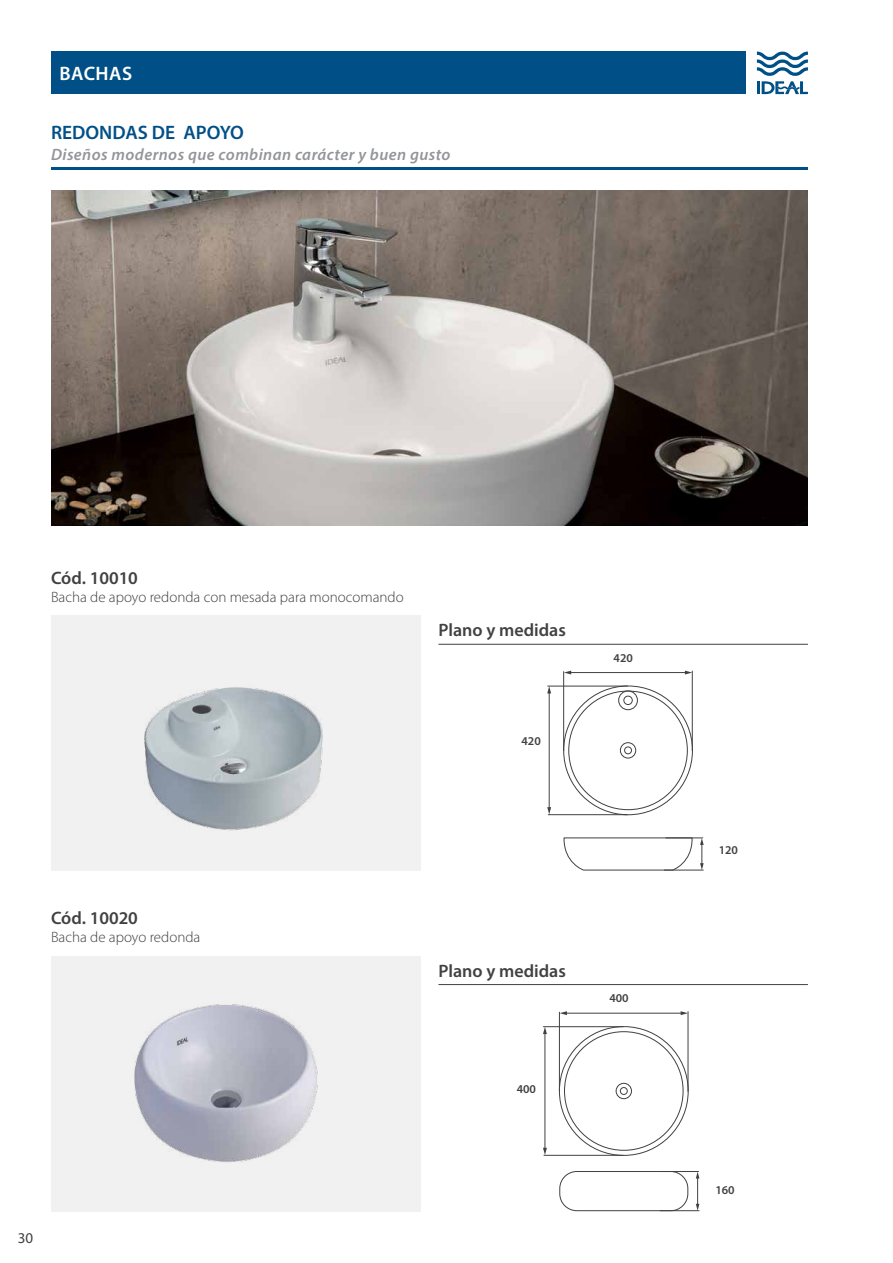
<style>
.page{position:relative;width:893px;height:1263px;background:#fff}
.page>*{position:absolute;margin:0;border:0;box-sizing:border-box;transform-origin:0 0}
.t1{font:600 19.5px "Myriad Pro";color:#005087}
.t2{font:600 19.5px "Myriad Pro";letter-spacing:.025em;color:#fff}
.t3{font:600 18px "Myriad Pro";color:#414042}
.t4{font:italic 600 16.5px "Myriad Pro";letter-spacing:.025em;color:#939598}
.t5{font:300 15px "Myriad Pro";color:#414042}
.t6{font:15px "Myriad Pro";color:#414042}
.t7{font:13.5px "Myriad Pro";color:#414042}
.t8{font:600 12px "Myriad Pro";color:#414042}
</style>
<div class="page">
<div style="left:51px;top:52px;width:695px;height:42px;background:#005087"></div>
<svg style="left:757px;top:52px;width:51px;height:42px"></svg>
<hr style="left:51px;top:167px;width:757px;height:2px;background:#005087">
<div style="left:51px;top:956px;width:369px;height:255px;background:#f1f1f2"></div>
<img style="left:134px;top:1004px;width:184px;height:158px">
<div style="left:51px;top:616px;width:369px;height:255px;background:#f1f1f2"></div>
<img style="left:144px;top:687px;width:179px;height:144px">
<img style="left:51px;top:190px;width:757px;height:335px">
<hr style="left:438px;top:644px;width:370px;height:1px;background:#414042">
<hr style="left:438px;top:984px;width:370px;height:1px;background:#414042">
<svg style="left:700px;top:839px;width:4px;height:31px"></svg>
<hr style="left:666px;top:838px;width:37px;height:1px;background:#414042">
<hr style="left:664px;top:870px;width:39px;height:1px;background:#414042">
<hr style="left:570px;top:672px;width:116px;height:1px;background:#414042">
<svg style="left:564px;top:671px;width:7px;height:3px"></svg>
<svg style="left:685px;top:671px;width:7px;height:3px"></svg>
<hr style="left:563px;top:671px;width:1px;height:80px;background:#414042">
<hr style="left:692px;top:671px;width:1px;height:80px;background:#414042">
<hr style="left:549px;top:692px;width:1px;height:116px;background:#414042">
<svg style="left:547px;top:807px;width:4px;height:7px"></svg>
<svg style="left:547px;top:686px;width:4px;height:7px"></svg>
<hr style="left:548px;top:814px;width:79px;height:1px;background:#414042">
<hr style="left:548px;top:686px;width:79px;height:1px;background:#414042">
<svg style="left:563px;top:730px;width:130px;height:141px"></svg>
<div style="left:624px;top:746px;width:8px;height:8px;border:1px solid #414042;border-radius:50%"></div>
<div style="left:620px;top:742px;width:16px;height:16px;border:1px solid #414042;border-radius:50%"></div>
<div style="left:623px;top:696px;width:10px;height:9px;border:1px solid #414042;border-radius:50%"></div>
<div style="left:618px;top:690px;width:20px;height:20px;border:1px solid #414042;border-radius:50%"></div>
<svg style="left:696px;top:1172px;width:3px;height:38px"></svg>
<hr style="left:662px;top:1171px;width:36px;height:1px;background:#414042">
<hr style="left:660px;top:1210px;width:39px;height:1px;background:#414042">
<hr style="left:566px;top:1013px;width:116px;height:1px;background:#414042">
<svg style="left:560px;top:1011px;width:7px;height:4px"></svg>
<svg style="left:681px;top:1011px;width:7px;height:4px"></svg>
<hr style="left:559px;top:1012px;width:1px;height:79px;background:#414042">
<hr style="left:688px;top:1011px;width:1px;height:80px;background:#414042">
<hr style="left:545px;top:1033px;width:1px;height:116px;background:#414042">
<svg style="left:543px;top:1148px;width:4px;height:7px"></svg>
<svg style="left:543px;top:1027px;width:4px;height:7px"></svg>
<hr style="left:544px;top:1155px;width:79px;height:1px;background:#414042">
<hr style="left:543px;top:1026px;width:80px;height:1px;background:#414042">
<div style="left:559px;top:1171px;width:129px;height:40px;border:1px solid #414042;border-radius:17px"></div>
<div style="left:620px;top:1087px;width:8px;height:8px;border:1px solid #414042;border-radius:50%"></div>
<div style="left:616px;top:1083px;width:16px;height:16px;border:1px solid #414042;border-radius:50%"></div>
<h1 class="t2" style="left:60px;top:61px;width:74px">BACHAS</h1>
<h1 class="t1" style="left:51px;top:120px;width:194px">REDONDAS DE APOYO</h1>
<p class="t4" style="left:51px;top:144px;width:401px">Diseños modernos que combinan carácter y buen gusto</p>
<p class="t3" style="left:51px;top:566px;width:88px">Cód. 10010</p>
<p class="t5" style="left:51px;top:589px;width:354px">Bacha de apoyo redonda con mesada para monocomando</p>
<p class="t3" style="left:438px;top:619px;width:129px">Plano y medidas</p>
<p class="t8" style="left:521px;top:733px;width:21px">420</p>
<p class="t8" style="left:614px;top:650px;width:21px">420</p>
<p class="t7" style="left:604px;top:651px;width:48px">420 mm</p>
<p class="t3" style="left:51px;top:907px;width:88px">Cód. 10020</p>
<p class="t5" style="left:51px;top:929px;width:151px">Bacha de apoyo redonda</p>
<p class="t6" style="left:18px;top:1229px;width:17px">30</p>
<p class="t3" style="left:438px;top:959px;width:129px">Plano y medidas</p>
<p class="t8" style="left:517px;top:1081px;width:21px">400</p>
<p class="t8" style="left:609px;top:991px;width:21px">400</p>
<p class="t7" style="left:600px;top:991px;width:48px">400 mm</p>
<p class="t8" style="left:719px;top:842px;width:21px">120</p>
<p class="t8" style="left:715px;top:1182px;width:21px">160</p>
</div>
